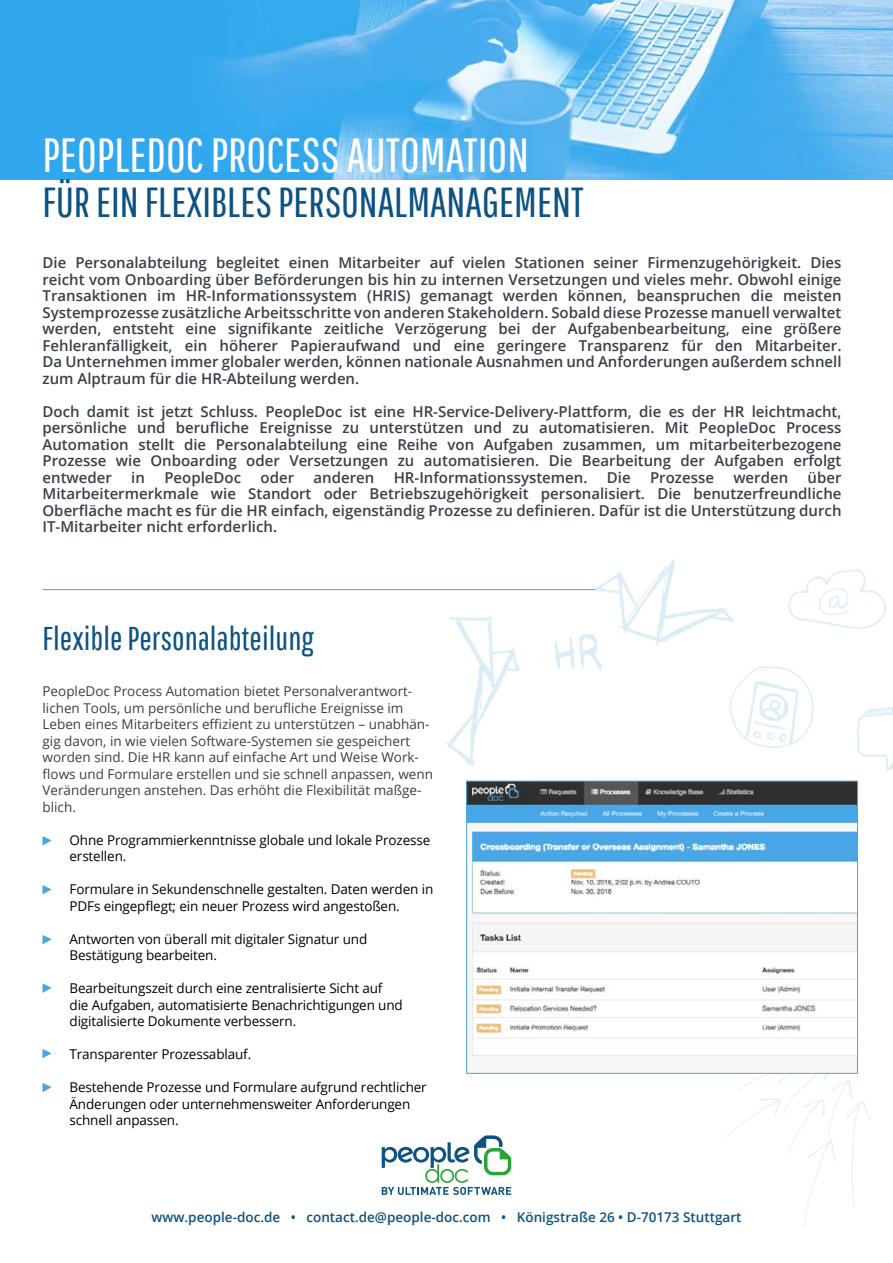
<style>
.page{position:relative;width:893px;height:1263px;background:#fff}
.page>*{position:absolute;margin:0;border:0;box-sizing:border-box;transform-origin:0 0}
.t1{font:48px "Pathway Gothic One";color:#fff}
.t2{font:42px "Pathway Gothic One";color:#0c5282}
.t3{font:33px "Pathway Gothic One";color:#0c5282}
.t4{font:600 15px/16.5px "Open Sans";color:#384049;text-align:justify}
.t5{font:13.5px/16.5px "Open Sans";letter-spacing:-.01em;color:#000}
.t6{font:13.5px/16.5px "Open Sans";color:#384049}
.t7{font:600 13.5px "Open Sans";color:#0c5282}
</style>
<div class="page">
<hr style="left:43px;top:589px;width:552px;height:1px;background:#48a5dd">
<img style="left:469px;top:559px;width:424px;height:222px">
<svg style="left:43px;top:836px;width:9px;height:9px"></svg>
<svg style="left:43px;top:1049px;width:9px;height:9px"></svg>
<svg style="left:43px;top:885px;width:9px;height:9px"></svg>
<svg style="left:43px;top:935px;width:9px;height:9px"></svg>
<svg style="left:43px;top:983px;width:9px;height:10px"></svg>
<svg style="left:43px;top:1083px;width:9px;height:9px"></svg>
<img style="left:445px;top:607px;width:170px;height:171px">
<img style="left:717px;top:1073px;width:154px;height:154px">
<img style="left:468px;top:783px;width:388px;height:274px">
<div style="left:466px;top:781px;width:392px;height:292px;border:1px solid #48a5dd"></div>
<img style="left:0;top:0;width:893px;height:179px">
<svg style="left:382px;top:1135px;width:129px;height:60px"></svg>
<h1 class="t1" style="left:43px;top:126px;width:488px">PEOPLEDOC PROCESS AUTOMATION</h1>
<h2 class="t2" style="left:43px;top:177px;width:543px">FÜR EIN FLEXIBLES PERSONALMANAGEMENT</h2>
<p class="t4" style="left:43px;top:254px;width:800px">Die Personalabteilung begleitet einen Mitarbeiter auf vielen Stationen seiner Firmenzugehörigkeit. Dies reicht vom Onboarding über Beförderungen bis hin zu internen Versetzungen und vieles mehr. Obwohl einige Transaktionen im HR-Informationssystem (HRIS) gemanagt werden können, beanspruchen die meisten Systemprozesse zusätzliche Arbeitsschritte von anderen Stakeholdern. Sobald diese Prozesse manuell verwaltet werden, entsteht eine signifikante zeitliche Verzögerung bei der Aufgabenbearbeitung, eine größere Fehleranfälligkeit, ein höherer Papieraufwand und eine geringere Transparenz für den Mitarbeiter.<br>Da Unternehmen immer globaler werden, können nationale Ausnahmen und Anforderungen außerdem schnell zum Alptraum für die HR-Abteilung werden.</p>
<p class="t4" style="left:43px;top:403px;width:800px">Doch damit ist jetzt Schluss. PeopleDoc ist eine HR-Service-Delivery-Plattform, die es der HR leichtmacht, persönliche und berufliche Ereignisse zu unterstützen und zu automatisieren. Mit PeopleDoc Process Automation stellt die Personalabteilung eine Reihe von Aufgaben zusammen, um mitarbeiterbezogene Prozesse wie Onboarding oder Versetzungen zu automatisieren. Die Bearbeitung der Aufgaben erfolgt entweder</p>
<p class="t4" style="left:131px;top:469px;width:15px">in</p>
<p class="t4" style="left:164px;top:469px;width:78px">PeopleDoc</p>
<p class="t4" style="left:261px;top:469px;width:35px">oder</p>
<p class="t4" style="left:313px;top:469px;width:62px">anderen</p>
<p class="t4" style="left:394px;top:469px;width:195px">HR-Informationssystemen.</p>
<p class="t4" style="left:607px;top:469px;width:25px">Die</p>
<p class="t4" style="left:650px;top:469px;width:65px">Prozesse</p>
<p class="t4" style="left:733px;top:469px;width:56px">werden</p>
<p class="t4" style="left:43px;top:469px;width:800px;text-indent:765px">über Mitarbeitermerkmale wie Standort oder Betriebszugehörigkeit personalisiert. Die benutzerfreundliche Oberfläche macht es für die HR einfach, eigenständig Prozesse zu definieren. Dafür ist die Unterstützung durch IT-Mitarbeiter nicht erforderlich.</p>
<h3 class="t3" style="left:43px;top:619px;width:273px">Flexible Personalabteilung</h3>
<p class="t6" style="left:43px;top:683px;width:392px">PeopleDoc Process Automation bietet Personalverantwort&shy;lichen Tools, um persönliche und berufliche Ereignisse im Leben eines Mitarbeiters effizient zu unterstützen – unabhän&shy;gig davon, in wie vielen Software-Systemen sie gespeichert worden sind. Die HR kann auf einfache Art und Weise Work&shy;flows und Formulare erstellen und sie schnell anpassen, wenn Veränderungen anstehen. Das erhöht die Flexibilität maßge&shy;blich.</p>
<p class="t5" style="left:70px;top:831px;width:362px;text-indent:-27px">• Ohne Programmierkenntnisse globale und lokale Prozesse erstellen.</p>
<p class="t5" style="left:70px;top:881px;width:365px">Formulare in Sekundenschnelle gestalten. Daten werden in<br>PDFs eingepflegt; ein neuer Prozess wird angestoßen.</p>
<p class="t5" style="left:70px;top:930px;width:299px">Antworten von überall mit digitaler Signatur und<br>Bestätigung bearbeiten.</p>
<p class="t5" style="left:70px;top:980px;width:335px">Bearbeitungszeit durch eine zentralisierte Sicht auf die Aufgaben, automatisierte Benachrichtigungen und digitalisierte Dokumente verbessern.</p>
<p class="t5" style="left:70px;top:1046px;width:183px">Transparenter Prozessablauf.</p>
<p class="t5" style="left:70px;top:1079px;width:359px">Bestehende Prozesse und Formulare aufgrund rechtlicher<br>Änderungen oder unternehmensweiter Anforderungen schnell anpassen.</p>
<p class="t7" style="left:151px;top:1208px;width:592px">www.people-doc.de • contact.de@people-doc.com • Königstraße 26 • D-70173 Stuttgart</p>
</div>
